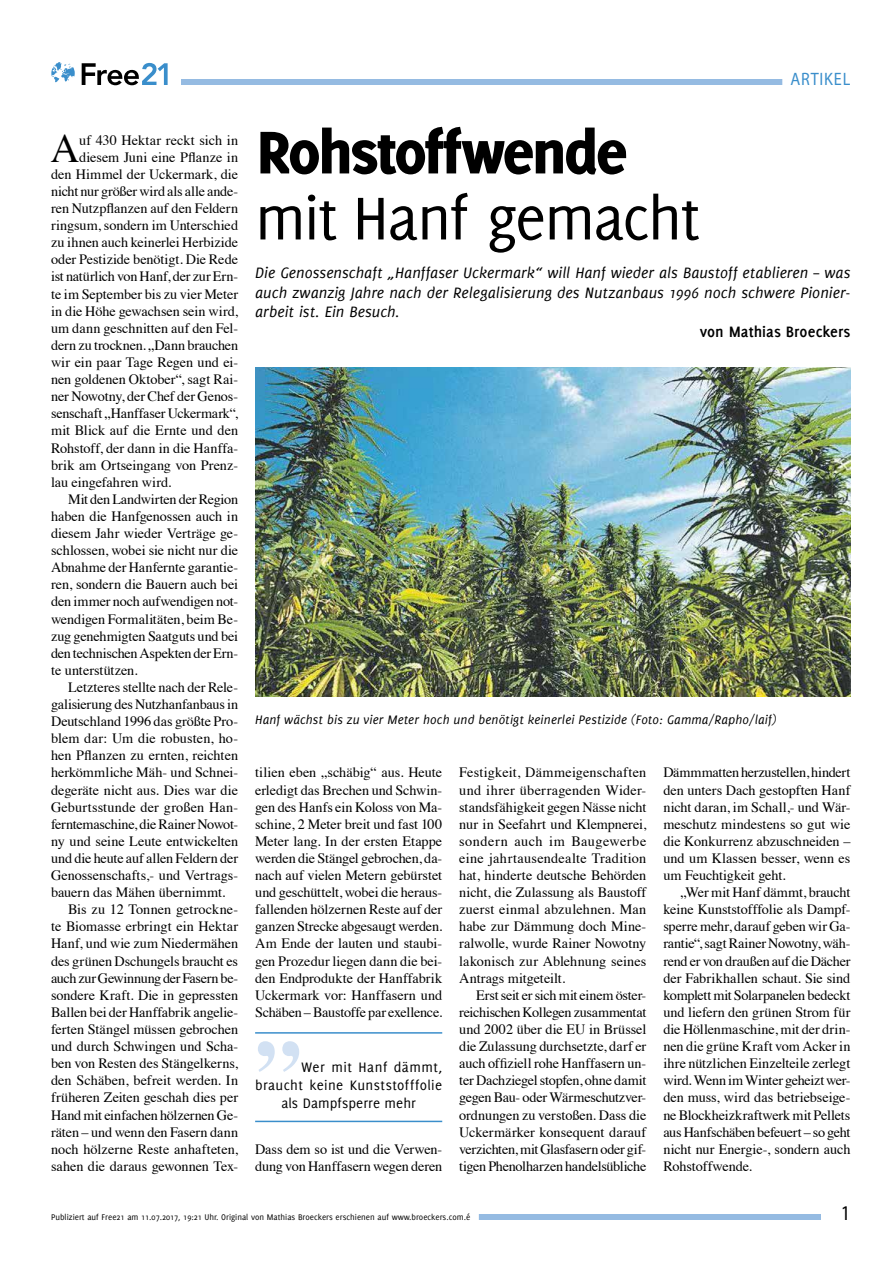
<style>
.page{position:relative;width:893px;height:1263px;background:#fff}
.page>*{position:absolute;margin:0;border:0;box-sizing:border-box;transform-origin:0 0}
.t1{font:700 91.5px "Times";color:#d2e1f3}
.t2{font:66px "Delicious";letter-spacing:-.025em;color:#000}
.t3{font:800 66px "Delicious";letter-spacing:-.03em;color:#000}
.t4{font:40.05px "Times";color:#000}
.t5{font:21px "Myriad Pro";color:#000;scale:.9 1}
.t6{font:18px "Myriad Pro";letter-spacing:.05em;color:#3a8ecb;scale:.9 1}
.t7{font:italic 16.5px/19.5px "Delicious";letter-spacing:.005em;color:#000;text-align:justify}
.t8{font:700 16.5px "Delicious";color:#000}
.t9{font:15px "Delicious";letter-spacing:.02em;color:#000}
.t10{font:14.25px/17.1px "Times";letter-spacing:-.005em;color:#000;text-align:justify}
.t11{font:14.25px "Times";letter-spacing:-.025em;color:#000}
.t12{font:italic 13.5px "Delicious";letter-spacing:.01em;color:#000}
.t13{font:9px "Delicious";color:#000}
</style>
<div class="page">
<div style="left:181px;top:79px;width:669px;height:6px;background:#95bbe2"></div>
<div style="left:55px;top:1214px;width:766px;height:6px;background:#95bbe2"></div>
<div style="left:43px;top:1212px;width:436px;height:12px;background:#fff"></div>
<div style="left:782px;top:74px;width:77px;height:15px;background:#fff"></div>
<svg style="left:82px;top:63px;width:86px;height:22px"></svg>
<svg style="left:51px;top:62px;width:24px;height:20px"></svg>
<hr style="left:255px;top:1032px;width:187px;height:2px;background:#3a8ecb">
<hr style="left:255px;top:1121px;width:187px;height:1px;background:#3a8ecb">
<img style="left:255px;top:367px;width:595px;height:330px">
<h3 class="t4" style="left:50px;top:111px;width:30px">A</h3>
<p class="t10" style="left:79px;top:130px;width:160px">uf 430 Hektar reckt sich in</p>
<p class="t10" style="left:79px;top:147px;width:160px">diesem Juni eine Pflanze in</p>
<p class="t10" style="left:51px;top:164px;width:189px">den Himmel der Uckermark, die</p>
<p class="t10" style="left:51px;top:181px;width:189px">nicht nur größer wird als alle ande-</p>
<p class="t10" style="left:51px;top:199px;width:189px">ren Nutzpflanzen auf den Feldern</p>
<p class="t10" style="left:51px;top:216px;width:189px">ringsum, sondern im Unterschied</p>
<p class="t10" style="left:51px;top:233px;width:189px">zu ihnen auch keinerlei Herbizide</p>
<p class="t10" style="left:51px;top:250px;width:189px">oder Pestizide benötigt. Die Rede</p>
<p class="t10" style="left:51px;top:267px;width:189px">ist natürlich von Hanf, der zur Ern-</p>
<p class="t10" style="left:51px;top:284px;width:189px">te im September bis zu vier Meter</p>
<p class="t10" style="left:51px;top:301px;width:189px">in die Höhe gewachsen sein wird,</p>
<p class="t10" style="left:51px;top:318px;width:189px">um dann geschnitten auf den Fel-</p>
<p class="t10" style="left:51px;top:335px;width:189px">dern zu trocknen. „Dann brauchen</p>
<p class="t10" style="left:51px;top:352px;width:189px">wir ein paar Tage Regen und ei-</p>
<p class="t10" style="left:51px;top:370px;width:189px">nen goldenen Oktober“, sagt Rai-</p>
<p class="t10" style="left:51px;top:387px;width:189px">ner Nowotny, der Chef der Genos-</p>
<p class="t10" style="left:51px;top:404px;width:189px">senschaft „Hanffaser Uckermark“,</p>
<p class="t10" style="left:51px;top:421px;width:189px">mit Blick auf die Ernte und den</p>
<p class="t10" style="left:51px;top:438px;width:189px">Rohstoff, der dann in die Hanffa-</p>
<p class="t10" style="left:51px;top:455px;width:189px">brik am Ortseingang von Prenz-</p>
<p class="t10" style="left:51px;top:472px;width:122px">lau eingefahren wird.</p>
<p class="t10" style="left:68px;top:489px;width:172px">Mit den Landwirten der Region</p>
<p class="t10" style="left:51px;top:506px;width:189px">haben die Hanfgenossen auch in</p>
<p class="t10" style="left:51px;top:523px;width:189px">diesem Jahr wieder Verträge ge-</p>
<p class="t10" style="left:51px;top:541px;width:189px">schlossen, wobei sie nicht nur die</p>
<p class="t10" style="left:51px;top:558px;width:189px">Abnahme der Hanfernte garantie-</p>
<p class="t10" style="left:51px;top:575px;width:189px">ren, sondern die Bauern auch bei</p>
<p class="t10" style="left:51px;top:592px;width:189px">den immer noch aufwendigen not-</p>
<p class="t10" style="left:51px;top:609px;width:189px">wendigen Formalitäten, beim Be-</p>
<p class="t10" style="left:51px;top:626px;width:189px">zug genehmigten Saatguts und bei</p>
<p class="t10" style="left:51px;top:643px;width:189px">den technischen Aspekten der Ern-</p>
<p class="t10" style="left:51px;top:660px;width:88px">te unterstützen.</p>
<p class="t10" style="left:68px;top:677px;width:172px">Letzteres stellte nach der Rele-</p>
<p class="t10" style="left:51px;top:694px;width:189px">galisierung des Nutzhanfanbaus in</p>
<p class="t10" style="left:51px;top:712px;width:189px">Deutschland 1996 das größte Pro-</p>
<p class="t10" style="left:51px;top:729px;width:189px">blem dar: Um die robusten, ho-</p>
<p class="t10" style="left:51px;top:746px;width:189px">hen Pflanzen zu ernten, reichten</p>
<p class="t10" style="left:51px;top:763px;width:189px">herkömmliche Mäh- und Schnei-</p>
<p class="t10" style="left:51px;top:780px;width:189px">degeräte nicht aus. Dies war die</p>
<p class="t10" style="left:51px;top:797px;width:189px">Geburtsstunde der großen Han-</p>
<p class="t10" style="left:51px;top:814px;width:189px">ferntemaschine, die Rainer Nowot-</p>
<p class="t10" style="left:51px;top:831px;width:189px">ny und seine Leute entwickelten</p>
<p class="t10" style="left:51px;top:848px;width:189px">und die heute auf allen Feldern der</p>
<p class="t10" style="left:51px;top:865px;width:189px">Genossenschafts,- und Vertrags-</p>
<p class="t10" style="left:51px;top:883px;width:176px">bauern das Mähen übernimmt.</p>
<p class="t10" style="left:68px;top:900px;width:172px">Bis zu 12 Tonnen getrockne-</p>
<p class="t10" style="left:51px;top:917px;width:189px">te Biomasse erbringt ein Hektar</p>
<p class="t10" style="left:51px;top:934px;width:189px">Hanf, und wie zum Niedermähen</p>
<p class="t10" style="left:51px;top:951px;width:189px">des grünen Dschungels braucht es</p>
<p class="t11" style="left:51px;top:964px;width:189px">auch zur Gewinnung der Fasern be-</p>
<p class="t10" style="left:51px;top:985px;width:189px">sondere Kraft. Die in gepressten</p>
<p class="t10" style="left:51px;top:1002px;width:189px">Ballen bei der Hanffabrik angelie-</p>
<p class="t10" style="left:51px;top:1019px;width:189px">ferten Stängel müssen gebrochen</p>
<p class="t10" style="left:51px;top:1036px;width:189px">und durch Schwingen und Scha-</p>
<p class="t10" style="left:51px;top:1054px;width:189px">ben von Resten des Stängelkerns,</p>
<p class="t10" style="left:51px;top:1071px;width:189px">den Schäben, befreit werden. In</p>
<p class="t10" style="left:51px;top:1088px;width:189px">früheren Zeiten geschah dies per</p>
<p class="t10" style="left:51px;top:1105px;width:189px">Hand mit einfachen hölzernen Ge-</p>
<p class="t10" style="left:51px;top:1122px;width:189px">räten – und wenn den Fasern dann</p>
<p class="t10" style="left:51px;top:1139px;width:189px">noch hölzerne Reste anhafteten,</p>
<p class="t10" style="left:51px;top:1156px;width:189px">sahen die daraus gewonnen Tex-</p>
<p class="t6" style="left:790px;top:68px;width:68px">ARTIKEL</p>
<h2 class="t3" style="left:257px;top:114px;width:372px">Rohstoffwende</h2>
<h2 class="t2" style="left:255px;top:181px;width:447px">mit Hanf gemacht</h2>
<p class="t7" style="left:255px;top:263px;width:597px">Die Genossenschaft „Hanffaser Uckermark“ will Hanf wieder als Baustoff etablieren – was auch zwanzig Jahre nach der Relegalisierung des Nutzanbaus 1996 noch schwere Pionier&shy;arbeit ist. Ein Besuch.</p>
<p class="t8" style="left:700px;top:322px;width:152px">von Mathias Broeckers</p>
<p class="t12" style="left:255px;top:712px;width:523px">Hanf wächst bis zu vier Meter hoch und benötigt keinerlei Pestizide (Foto: Gamma/Rapho/laif)</p>
<p class="t10" style="left:255px;top:763px;width:189px">tilien eben „schäbig“ aus. Heute erledigt das Brechen und Schwin&shy;gen des Hanfs ein Koloss von Ma&shy;schine, 2 Meter breit und fast 100<br>Meter lang. In der ersten Etappe werden die Stängel gebrochen, da&shy;nach auf vielen Metern gebürstet und geschüttelt, wobei die heraus&shy;fallenden hölzernen Reste auf der ganzen Strecke abgesaugt werden.<br>Am Ende der lauten und staubi&shy;gen Prozedur liegen dann die bei&shy;den Endprodukte der Hanffabrik Uckermark vor: Hanffasern und Schäben – Baustoffe par exellence.</p>
<h1 class="t1" style="left:255px;top:937px;width:47px">„</h1>
<p class="t9" style="left:302px;top:1058px;width:142px">Wer mit Hanf dämmt,</p>
<p class="t9" style="left:255px;top:1076px;width:189px">braucht keine Kunststofffolie</p>
<p class="t9" style="left:281px;top:1094px;width:136px">als Dampfsperre mehr</p>
<p class="t10" style="left:255px;top:1139px;width:189px">Dass dem so ist und die Verwen&shy;dung von Hanffasern wegen deren</p>
<p class="t10" style="left:459px;top:763px;width:189px">Festigkeit, Dämmeigenschaften und ihrer überragenden Wider&shy;standsfähigkeit gegen Nässe nicht nur in Seefahrt und Klempnerei, sondern auch im Baugewerbe eine jahrtausendealte Tradition hat, hinderte deutsche Behörden nicht, die Zulassung als Baustoff zuerst einmal abzulehnen. Man habe zur Dämmung doch Mine&shy;ralwolle, wurde Rainer Nowotny lakonisch zur Ablehnung seines Antrags mitgeteilt.</p>
<p class="t10" style="left:459px;top:985px;width:189px;text-indent:17px">Erst seit er sich mit einem öster&shy;reichischen Kollegen zusammentat und 2002 über die EU in Brüssel die Zulassung durchsetzte, darf er auch offiziell rohe Hanffasern un&shy;ter Dachziegel stopfen, ohne damit gegen Bau- oder Wärmeschutzver&shy;ordnungen zu verstoßen. Dass die Uckermärker konsequent darauf verzichten, mit Glasfasern oder gif&shy;tigen Phenolharzen handelsübliche</p>
<p class="t10" style="left:663px;top:763px;width:189px">Dämmmatten herzustellen, hindert den unters Dach gestopften Hanf nicht daran, im Schall,- und Wär&shy;meschutz mindestens so gut wie die Konkurrenz abzuschneiden – und um Klassen besser, wenn es um Feuchtigkeit geht.</p>
<p class="t10" style="left:663px;top:883px;width:189px;text-indent:17px">„Wer mit Hanf dämmt, braucht keine Kunststofffolie als Dampf&shy;sperre mehr, darauf geben wir Ga&shy;rantie“, sagt Rainer Nowotny, wäh&shy;rend er von draußen auf die Dächer der Fabrikhallen schaut. Sie sind komplett mit Solarpanelen bedeckt und liefern den grünen Strom für die Höllenmaschine, mit der drin&shy;nen die grüne Kraft vom Acker in ihre nützlichen Einzelteile zerlegt wird. Wenn im Winter geheizt wer&shy;den muss, wird das betriebseige&shy;ne Blockheizkraftwerk mit Pellets aus Hanfschäben befeuert – so geht nicht nur Energie-, sondern auch Rohstoffwende.</p>
<p class="t13" style="left:51px;top:1212px;width:421px">Publiziert auf Free21 am 11.07.2017, 19:21 Uhr. Original von Mathias Broeckers erschienen auf www.broeckers.com.é</p>
<h3 class="t5" style="left:841px;top:1200px;width:12px">1</h3>
</div>
